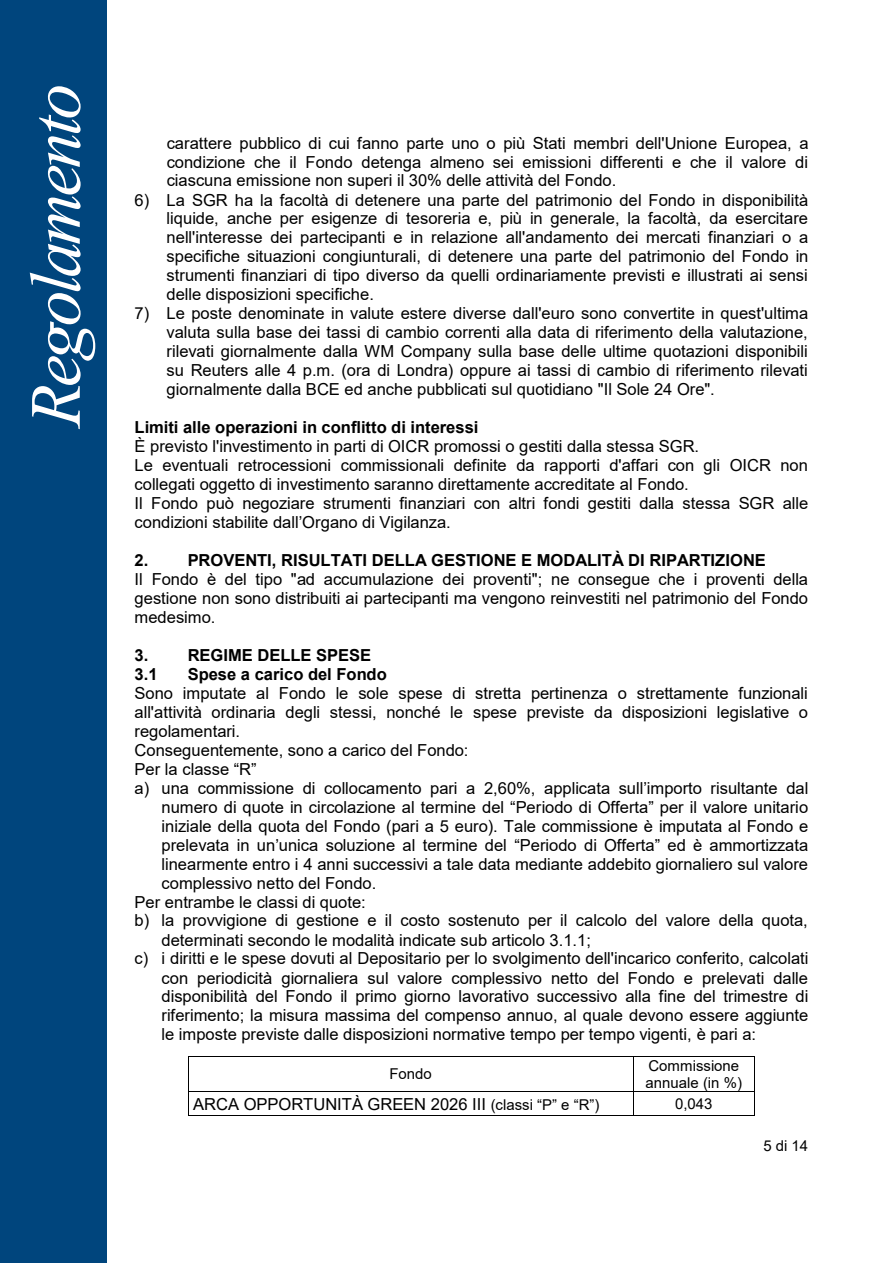
<style>
.page{position:relative;width:893px;height:1263px;background:#fff}
.page>*{position:absolute;margin:0;border:0;box-sizing:border-box;transform-origin:0 0}
.t1{font:italic 72px "Times New Roman";letter-spacing:-.05em;color:#fff}
.t2{font:16.5px/19px "Arial";color:#000;text-align:justify}
.t3{font:700 16.5px/18.9px "Arial";color:#000}
.t4{font:15px/17.2px "Arial";color:#000}
.s1{font-size:15px}
</style>
<div class="page">
<hr style="left:188px;top:1056px;width:445px;height:1px;background:#000">
<hr style="left:633px;top:1056px;width:121px;height:1px;background:#000">
<hr style="left:188px;top:1057px;width:1px;height:34px;background:#000">
<hr style="left:633px;top:1057px;width:1px;height:34px;background:#000">
<hr style="left:754px;top:1057px;width:1px;height:34px;background:#000">
<hr style="left:188px;top:1091px;width:445px;height:1px;background:#000">
<hr style="left:633px;top:1091px;width:121px;height:1px;background:#000">
<svg style="left:188px;top:1092px;width:1px;height:23px"></svg>
<hr style="left:188px;top:1115px;width:445px;height:1px;background:#000">
<svg style="left:633px;top:1092px;width:1px;height:23px"></svg>
<hr style="left:633px;top:1115px;width:121px;height:1px;background:#000">
<svg style="left:754px;top:1091px;width:1px;height:25px"></svg>
<div style="left:0;top:0;width:106px;height:1263px;background:#00457d"></div>
<h1 class="t1" style="left:6px;top:428px;width:345px;rotate:-90deg">Regolamento</h1>
<p class="t2" style="left:167px;top:133px;width:643px">carattere pubblico di cui fanno parte uno o più Stati membri dell'Unione Europea, a condizione che il Fondo detenga almeno sei emissioni differenti e che il valore di ciascuna emissione non superi il 30% delle attività del Fondo.</p>
<p class="t2" style="left:167px;top:190px;width:643px;text-indent:-32px">6) La SGR ha la facoltà di detenere una parte del patrimonio del Fondo in disponibilità liquide, anche per esigenze di tesoreria e, più in generale, la facoltà, da esercitare nell'interesse dei partecipanti e in relazione all'andamento dei mercati finanziari o a specifiche situazioni congiunturali, di detenere una parte del patrimonio del Fondo in strumenti finanziari di tipo diverso da quelli ordinariamente previsti e illustrati ai sensi delle disposizioni specifiche.</p>
<p class="t2" style="left:167px;top:304px;width:643px;text-indent:-32px">7) Le poste denominate in valute estere diverse dall'euro sono convertite in quest'ultima valuta sulla base dei tassi di cambio correnti alla data di riferimento della valutazione, rilevati giornalmente dalla WM Company sulla base delle ultime quotazioni disponibili su Reuters alle 4 p.m. (ora di Londra) oppure ai tassi di cambio di riferimento rilevati giornalmente dalla BCE ed anche pubblicati sul quotidiano "Il Sole 24 Ore".</p>
<p class="t3" style="left:135px;top:418px;width:345px">Limiti alle operazioni in conflitto di interessi</p>
<p class="t2" style="left:135px;top:437px;width:675px;text-align:left">È previsto l'investimento in parti di OICR promossi o gestiti dalla stessa SGR.<br>Le eventuali retrocessioni commissionali definite da rapporti d'affari con gli OICR non collegati oggetto di investimento saranno direttamente accreditate al Fondo.<br>Il Fondo può negoziare strumenti finanziari con altri fondi gestiti dalla stessa SGR alle condizioni stabilite dall’Organo di Vigilanza.</p>
<p class="t3" style="left:135px;top:551px;width:633px">2. PROVENTI, RISULTATI DELLA GESTIONE E MODALITÀ DI RIPARTIZIONE</p>
<p class="t2" style="left:135px;top:569px;width:675px">Il Fondo è del tipo "ad accumulazione dei proventi"; ne consegue che i proventi della gestione non sono distribuiti ai partecipanti ma vengono reinvestiti nel patrimonio del Fondo medesimo.</p>
<p class="t3" style="left:135px;top:646px;width:238px">3. REGIME DELLE SPESE<br>3.1</p>
<p class="t3" style="left:188px;top:665px;width:201px">Spese a carico del Fondo</p>
<p class="t2" style="left:135px;top:683px;width:675px">Sono imputate al Fondo le sole spese di stretta pertinenza o strettamente funzionali</p>
<p class="t2" style="left:135px;top:702px;width:675px">all'attività ordinaria degli stessi, nonché le spese previste da disposizioni legislative o</p>
<p class="t2" style="left:135px;top:721px;width:107px">regolamentari.</p>
<p class="t2" style="left:135px;top:740px;width:335px">Conseguentemente, sono a carico del Fondo:</p>
<p class="t2" style="left:135px;top:759px;width:124px">Per la classe “R”</p>
<p class="t2" style="left:135px;top:778px;width:675px">a) una commissione di collocamento pari a 2,60%, applicata sull’importo risultante dal</p>
<p class="t2" style="left:162px;top:797px;width:648px">numero di quote in circolazione al termine del “Periodo di Offerta” per il valore unitario</p>
<p class="t2" style="left:162px;top:816px;width:648px">iniziale della quota del Fondo (pari a 5 euro). Tale commissione è imputata al Fondo e</p>
<p class="t2" style="left:162px;top:835px;width:648px">prelevata in un’unica soluzione al termine del “Periodo di Offerta” ed è ammortizzata</p>
<p class="t2" style="left:162px;top:854px;width:648px">linearmente entro i 4 anni successivi a tale data mediante addebito giornaliero sul valore</p>
<p class="t2" style="left:162px;top:873px;width:216px">complessivo netto del Fondo.</p>
<p class="t2" style="left:135px;top:892px;width:233px">Per entrambe le classi di quote:</p>
<p class="t2" style="left:135px;top:911px;width:675px">b) la provvigione di gestione e il costo sostenuto per il calcolo del valore della quota,</p>
<p class="t2" style="left:162px;top:930px;width:431px">determinati secondo le modalità indicate sub articolo 3.1.1;</p>
<p class="t2" style="left:135px;top:949px;width:675px">c) i diritti e le spese dovuti al Depositario per lo svolgimento dell'incarico conferito, calcolati</p>
<p class="t2" style="left:162px;top:968px;width:648px">con periodicità giornaliera sul valore complessivo netto del Fondo e prelevati dalle</p>
<p class="t2" style="left:162px;top:987px;width:648px">disponibilità del Fondo il primo giorno lavorativo successivo alla fine del trimestre di</p>
<p class="t2" style="left:162px;top:1006px;width:648px">riferimento; la misura massima del compenso annuo, al quale devono essere aggiunte</p>
<p class="t2" style="left:162px;top:1025px;width:596px">le imposte previste dalle disposizioni normative tempo per tempo vigenti, è pari a:</p>
<p class="t4" style="left:389px;top:1065px;width:44px">Fondo</p>
<p class="t4" style="left:646px;top:1057px;width:98px">Commissione annuale (in %)</p>
<p class="t2" style="left:193px;top:1094px;width:408px">ARCA OPPORTUNITÀ GREEN 2026 III <span class="s1">(classi “P” e “R”)</span></p>
<p class="t4" style="left:675px;top:1095px;width:39px">0,043</p>
<p class="t4" style="left:763px;top:1137px;width:46px">5 di 14</p>
</div>
